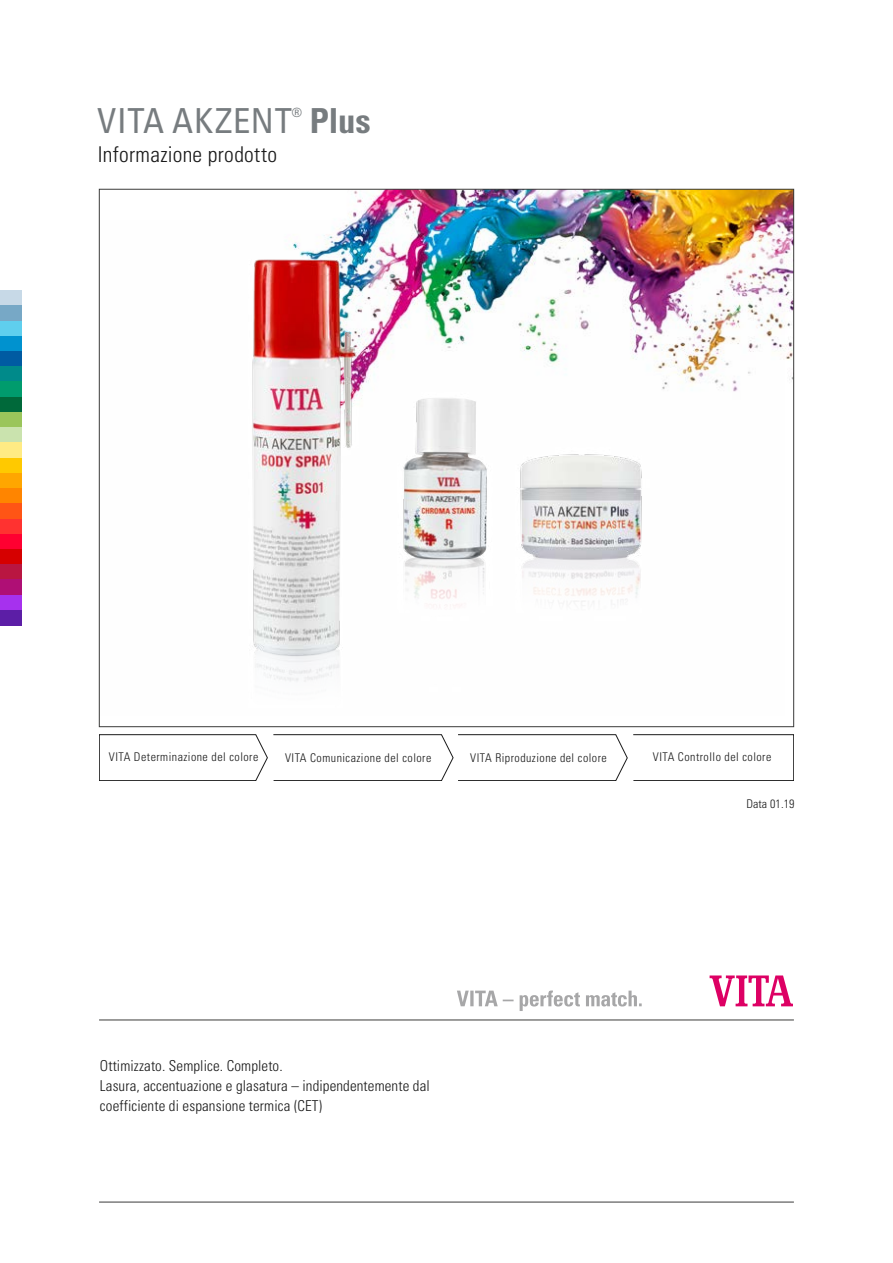
<style>
.page{position:relative;width:893px;height:1263px;background:#fff}
.page>*{position:absolute;margin:0;border:0;box-sizing:border-box;transform-origin:0 0}
.t1{font:condensed 34.5px "Univers LT";letter-spacing:.02em;color:#777c7f}
.t2{font:700 condensed 34.5px "Univers LT";color:#777c7f}
.t3{font:300 condensed 21.75px "Univers LT";letter-spacing:.015em;color:#1a1a1a}
.t4{font:300 condensed 15px/20.2px "Univers LT";letter-spacing:.01em;color:#1a1a1a}
.t5{font:condensed 12.75px "Univers LT";color:#777c7f}
.t6{font:300 condensed 12px "Univers";letter-spacing:.04em;color:#1a1a1a}
.t7{font:300 condensed 12px "Univers LT";letter-spacing:.01em;color:#1a1a1a}
</style>
<div class="page">
<img style="left:349px;top:191px;width:443px;height:189px">
<img style="left:252px;top:221px;width:532px;height:461px">
<div style="left:0;top:290px;width:22px;height:16px;background:#c7d9e7"></div>
<div style="left:0;top:306px;width:22px;height:15px;background:#77a8c6"></div>
<div style="left:0;top:321px;width:22px;height:15px;background:#5fcfee"></div>
<div style="left:0;top:336px;width:22px;height:15px;background:#0092cf"></div>
<div style="left:0;top:351px;width:22px;height:16px;background:#005ba2"></div>
<div style="left:0;top:367px;width:22px;height:15px;background:#008a8a"></div>
<div style="left:0;top:382px;width:22px;height:15px;background:#009c6d"></div>
<div style="left:0;top:397px;width:22px;height:15px;background:#00693a"></div>
<div style="left:0;top:412px;width:22px;height:15px;background:#9ac55b"></div>
<div style="left:0;top:427px;width:22px;height:16px;background:#cae3ae"></div>
<div style="left:0;top:443px;width:22px;height:15px;background:#ffeb84"></div>
<div style="left:0;top:458px;width:22px;height:15px;background:#ffc900"></div>
<div style="left:0;top:473px;width:22px;height:15px;background:#ffa600"></div>
<div style="left:0;top:488px;width:22px;height:16px;background:#ff8500"></div>
<div style="left:0;top:504px;width:22px;height:15px;background:#ff5515"></div>
<div style="left:0;top:519px;width:22px;height:15px;background:#ff3230"></div>
<div style="left:0;top:534px;width:22px;height:15px;background:#ff0031"></div>
<div style="left:0;top:549px;width:22px;height:15px;background:#d60000"></div>
<div style="left:0;top:564px;width:22px;height:16px;background:#b91641"></div>
<div style="left:0;top:580px;width:22px;height:15px;background:#af0f75"></div>
<div style="left:0;top:595px;width:22px;height:15px;background:#a631ee"></div>
<div style="left:0;top:610px;width:22px;height:15px;background:#5c1ea6"></div>
<hr style="left:99px;top:1020px;width:695px;height:1px;background:#3b3b3a">
<hr style="left:99px;top:1202px;width:695px;height:1px;background:#3b3b3a">
<svg style="left:710px;top:975px;width:83px;height:31px"></svg>
<svg style="left:457px;top:990px;width:185px;height:21px"></svg>
<img style="left:404px;top:398px;width:83px;height:161px">
<svg style="left:99px;top:734px;width:695px;height:47px"></svg>
<h1 class="t1" style="left:97px;top:99px;width:196px">VITA AKZENT</h1>
<p class="t5" style="left:292px;top:104px;width:12px">®</p>
<h1 class="t2" style="left:310px;top:100px;width:63px">Plus</h1>
<h2 class="t3" style="left:98px;top:141px;width:181px">Informazione prodotto</h2>
<p class="t6" style="left:109px;top:750px;width:151px">VITA Determinazione del colore</p>
<p class="t6" style="left:285px;top:750px;width:148px">VITA Comunicazione del colore</p>
<p class="t6" style="left:470px;top:750px;width:138px">VITA Riproduzione del colore</p>
<p class="t6" style="left:653px;top:750px;width:120px">VITA Controllo del colore</p>
<p class="t4" style="left:100px;top:1055px;width:331px">Ottimizzato. Semplice. Completo.<br>Lasura, accentuazione e glasatura – indipendentemente dal coefficiente di espansione termica (CET)</p>
<p class="t7" style="left:746px;top:796px;width:50px">Data 01.19</p>
</div>
